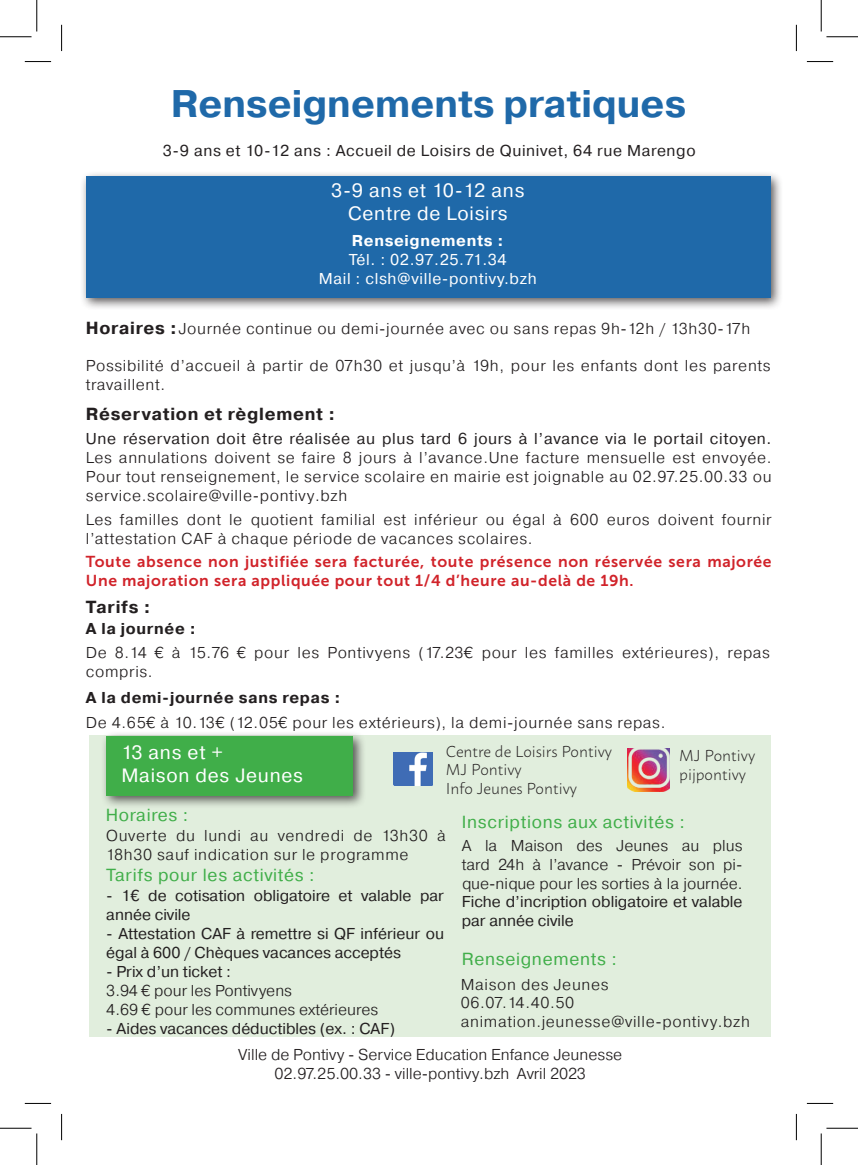
<style>
.page{position:relative;width:858px;height:1165px;background:#fff}
.page>*{position:absolute;margin:0;border:0;box-sizing:border-box;transform-origin:0 0}
.t1{font:700 38.5px "Pragmatica";color:#1f69a9}
.t2{font:19.25px/23.1px "Pragmatica";letter-spacing:.04em;color:#fff;text-align:center}
.t3{font:17.5px "Pragmatica";letter-spacing:.04em;color:#40ae49}
.t4{font:700 17.5px "Pragmatica";letter-spacing:.04em;color:#231f20}
.t5{font:300 15.75px/18.9px "Pragmatica";letter-spacing:.04em;color:#231f20}
.t6{font:15.75px/18.9px "Pragmatica";color:#231f20}
.t7{font:300 15.75px/18.9px "Pragmatica";color:#231f20;text-align:center}
.t8{font:15.75px "Pragmatica";letter-spacing:.04em;color:#231f20}
.t9{font:15.75px/18.9px "Museo Sans 700";letter-spacing:.04em;color:#d1232a}
.t10{font:300 15.75px/18.9px "Macho";color:#231f20}
.t11{font:15.75px/18.9px "Pragmatica";letter-spacing:.04em;color:#fff;text-align:center}
.t12{font:700 15.75px "Pragmatica";letter-spacing:.04em;color:#231f20}
.t13{font:700 15.75px "Pragmatica";letter-spacing:.04em;color:#fff}
.s1{font-weight:700;font-size:17.5px}
</style>
<div class="page">
<div style="left:89px;top:735px;width:682px;height:302px;background:#e1eedd"></div>
<div style="left:80px;top:170px;width:703px;height:141px;background:#231f20;opacity:.75"></div>
<div style="left:86px;top:176px;width:684px;height:122px;background:#1f69a9"></div>
<div style="left:100px;top:730px;width:266px;height:79px;background:#231f20;opacity:.75"></div>
<div style="left:106px;top:736px;width:247px;height:60px;background:#40ae49"></div>
<img style="left:393px;top:753px;width:39px;height:33px">
<img style="left:627px;top:748px;width:42px;height:44px">
<svg style="left:25px;top:61px;width:26px;height:1px"></svg>
<svg style="left:806px;top:61px;width:26px;height:1px"></svg>
<svg style="left:25px;top:1103px;width:26px;height:1px"></svg>
<svg style="left:806px;top:1103px;width:26px;height:1px"></svg>
<svg style="left:61px;top:25px;width:1px;height:26px"></svg>
<svg style="left:61px;top:1114px;width:1px;height:26px"></svg>
<svg style="left:795px;top:25px;width:1px;height:26px"></svg>
<svg style="left:795px;top:1114px;width:1px;height:26px"></svg>
<hr style="left:0;top:36px;width:32px;height:1px;background:#000">
<hr style="left:826px;top:36px;width:31px;height:1px;background:#000">
<hr style="left:0;top:1128px;width:32px;height:1px;background:#000">
<hr style="left:826px;top:1128px;width:31px;height:1px;background:#000">
<hr style="left:36px;top:0;width:1px;height:32px;background:#000">
<hr style="left:36px;top:1133px;width:1px;height:32px;background:#000">
<hr style="left:820px;top:0;width:1px;height:32px;background:#000">
<hr style="left:820px;top:1133px;width:1px;height:32px;background:#000">
<h1 class="t1" style="left:171px;top:78px;width:516px">Renseignements pratiques</h1>
<p class="t8" style="left:163px;top:141px;width:534px">3-9 ans et 10-12 ans : Accueil de Loisirs de Quinivet, 64 rue Marengo</p>
<p class="t2" style="left:331px;top:179px;width:195px">3-9 ans et 10-12 ans<br>Centre de Loisirs</p>
<p class="t13" style="left:352px;top:230px;width:153px">Renseignements :</p>
<p class="t11" style="left:319px;top:251px;width:219px">Tél. : 02.97.25.71.34<br>Mail : clsh@ville-pontivy.bzh</p>
<p class="t5" style="left:86px;top:318px;width:666px"><span class="s1">Horaires :</span>Journée continue ou demi-journée avec ou sans repas 9h-12h / 13h30-17h</p>
<p class="t5" style="left:86px;top:355px;width:686px">Possibilité d’accueil à partir de 07h30 et jusqu’à 19h, pour les enfants dont les parents travaillent.</p>
<p class="t4" style="left:86px;top:403px;width:251px">Réservation et règlement :</p>
<p class="t8" style="left:86px;top:429px;width:687px">Une réservation doit être réalisée au plus tard 6 jours à l’avance via le portail citoyen.</p>
<p class="t5" style="left:86px;top:448px;width:687px;text-align:justify">Les annulations doivent se faire 8 jours à l’avance.Une facture mensuelle est envoyée.<br>Pour tout renseignement, le service scolaire en mairie est joignable au 02.97.25.00.33 ou service.scolaire@ville-pontivy.bzh</p>
<p class="t5" style="left:86px;top:509px;width:687px">Les familles dont le quotient familial est inférieur ou égal à 600 euros doivent fournir l’attestation CAF à chaque période de vacances scolaires.</p>
<p class="t9" style="left:86px;top:552px;width:687px">Toute absence non justifiée sera facturée, toute présence non réservée sera majorée<br>Une majoration sera appliquée pour tout 1/4 d’heure au-delà de 19h.</p>
<p class="t4" style="left:86px;top:595px;width:66px">Tarifs :</p>
<p class="t12" style="left:86px;top:618px;width:111px">A la journée :</p>
<p class="t5" style="left:86px;top:643px;width:685px">De 8.14 € à 15.76 € pour les Pontivyens (17.23€ pour les familles extérieures), repas compris.</p>
<p class="t12" style="left:86px;top:688px;width:256px">A la demi-journée sans repas :</p>
<p class="t5" style="left:86px;top:713px;width:581px">De 4.65€ à 10.13€ (12.05€ pour les extérieurs), la demi-journée sans repas.</p>
<p class="t2" style="left:121px;top:741px;width:183px;text-align:left">13 ans et +<br>Maison des Jeunes</p>
<p class="t3" style="left:106px;top:804px;width:84px">Horaires :</p>
<p class="t5" style="left:106px;top:826px;width:341px">Ouverte du lundi au vendredi de 13h30 à<br>18h30 sauf indication sur le programme</p>
<p class="t10" style="left:445px;top:740px;width:168px">Centre de Loisirs Pontivy<br>MJ Pontivy<br>Info Jeunes Pontivy</p>
<p class="t10" style="left:679px;top:744px;width:78px">MJ Pontivy pijpontivy</p>
<p class="t3" style="left:461px;top:811px;width:224px">Inscriptions aux activités :</p>
<p class="t5" style="left:461px;top:835px;width:282px;text-align:justify">A la Maison des Jeunes au plus tard 24h à l’avance - Prévoir son pi&shy;que-nique pour les sorties à la journée.</p>
<p class="t6" style="left:461px;top:893px;width:282px">Fiche d’incription obligatoire et valable par année civile</p>
<p class="t3" style="left:461px;top:948px;width:156px">Renseignements :</p>
<p class="t3" style="left:106px;top:864px;width:210px">Tarifs pour les activités :</p>
<p class="t6" style="left:106px;top:887px;width:339px">- 1€ de cotisation obligatoire et valable par année civile</p>
<p class="t6" style="left:106px;top:925px;width:339px">- Attestation CAF à remettre si QF inférieur ou égal à 600 / Chèques vacances acceptés</p>
<p class="t6" style="left:106px;top:962px;width:126px">- Prix d’un ticket :</p>
<p class="t7" style="left:106px;top:981px;width:273px;text-align:left">3.94 € pour les Pontivyens<br>4.69 € pour les communes extérieures</p>
<p class="t6" style="left:106px;top:1019px;width:290px">- Aides vacances déductibles (ex. : CAF)</p>
<p class="t5" style="left:460px;top:974px;width:290px">Maison des Jeunes<br>06.07.14.40.50 animation.jeunesse@ville-pontivy.bzh</p>
<p class="t7" style="left:238px;top:1045px;width:385px">Ville de Pontivy - Service Education Enfance Jeunesse<br>02.97.25.00.33 - ville-pontivy.bzh Avril 2023</p>
</div>
